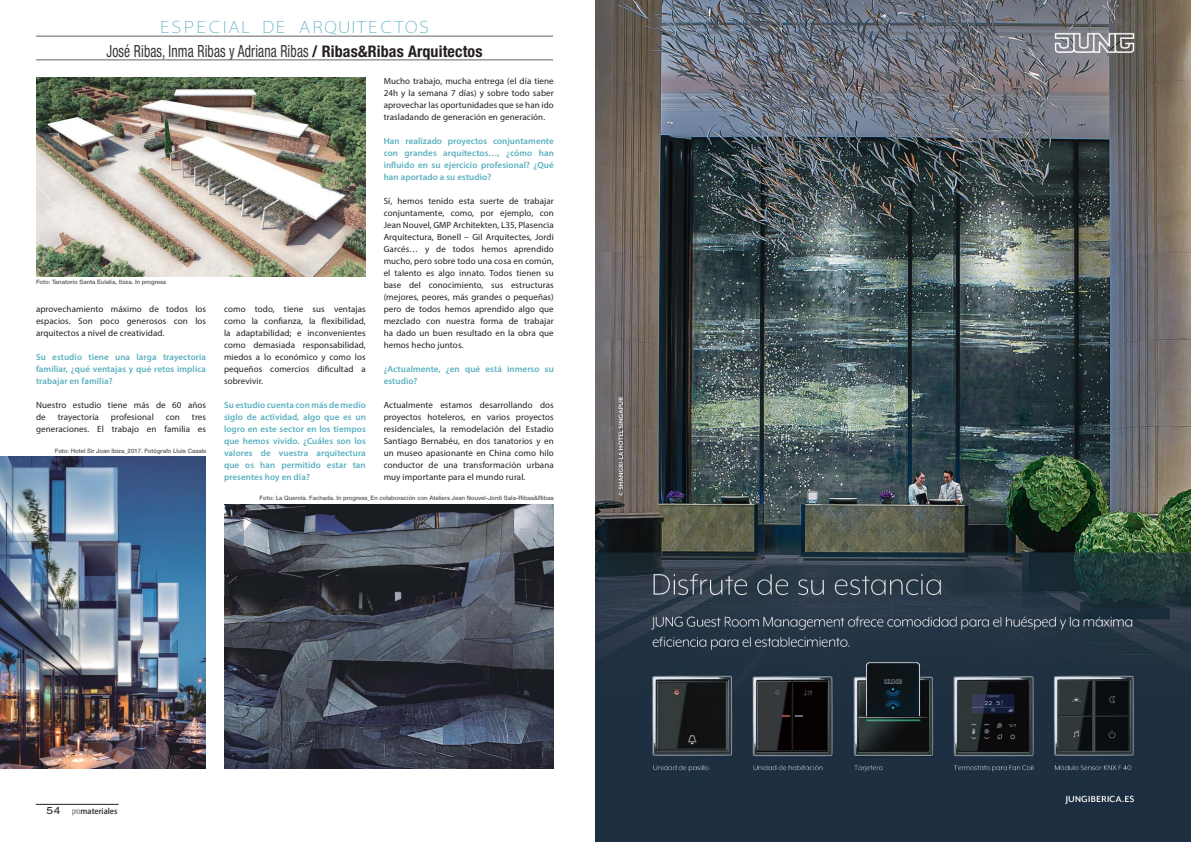
<style>
.page{position:relative;width:1191px;height:842px;background:#fff}
.page>*{position:absolute;margin:0;border:0;box-sizing:border-box;transform-origin:0 0}
.t1{font:17px "Myriad CAD";letter-spacing:.02em;color:#5ab0c1}
.t2{font:condensed 16.8px "Helvetica Neue";letter-spacing:.01em;color:#393535;scale:.81 1}
.t3{font:9px/12px "Myriad Pro";letter-spacing:.01em;color:#241f1f;text-align:justify}
.t4{font:600 9px/12px "Myriad Pro";letter-spacing:.01em;color:#5ab0c1;text-align:justify}
.t5{font:500 7.8px "Koz Go Std";color:#241f1f}
.t6{font:500 6px "Helvetica Neue";color:#5a5758}
.s1{font-weight:700;font-size:16px;color:#241f1f}
.s2{font-family:"Helvetica Neue";font-weight:400;font-stretch:expanded;font-size:10px}
.s3{font-family:"Myriad Pro";font-weight:300;font-stretch:condensed;font-size:9.1px}
</style>
<div class="page">
<hr style="left:36px;top:804px;width:82px;height:1px;background:#241f1f">
<img style="left:36px;top:78px;width:330px;height:198px">
<hr style="left:36px;top:60px;width:517px;height:1px;background:#656365">
<hr style="left:36px;top:36px;width:517px;height:1px;background:#656365">
<img style="left:0;top:456px;width:206px;height:312px">
<img style="left:224px;top:504px;width:330px;height:264px">
<img style="left:595px;top:0;width:596px;height:842px">
<h1 class="t1" style="left:159px;top:17px;width:272px">ESPECIAL DE ARQUITECTOS</h1>
<h2 class="t2" style="left:106px;top:42px;width:466px">José Ribas, Inma Ribas y Adriana Ribas <span class="s1">/ Ribas&amp;Ribas Arquitectos</span></h2>
<p class="t6" style="left:36px;top:279px;width:132px">Foto: Tanatorio Santa Eulalia, Ibiza. In progress</p>
<p class="t3" style="left:36px;top:303px;width:172px">aprovechamiento máximo de todos los espacios. Son poco generosos con los arquitectos a nivel de creatividad.</p>
<p class="t4" style="left:36px;top:351px;width:172px">Su estudio tiene una larga trayectoria familiar, ¿qué ventajas y qué retos implica trabajar en familia?</p>
<p class="t3" style="left:36px;top:399px;width:172px">Nuestro estudio tiene más de 60 años de</p>
<p class="t3" style="left:58px;top:411px;width:43px">trayectoria</p>
<p class="t3" style="left:111px;top:411px;width:44px">profesional</p>
<p class="t3" style="left:166px;top:411px;width:16px">con</p>
<p class="t3" style="left:36px;top:411px;width:172px;text-align:right">tres<br>generaciones. El trabajo en familia es</p>
<p class="t6" style="left:55px;top:447px;width:153px">Foto: Hotel Sir Joan Ibiza_2017. Fotógrafo Lluis Casals</p>
<p class="t3" style="left:224px;top:303px;width:143px">como todo, tiene sus ventajas como la confianza, la flexibilidad, la adaptabilidad; e inconvenientes como demasiada responsabilidad, miedos a lo económico y como los pequeños comercios dificultad a sobrevivir.</p>
<p class="t4" style="left:224px;top:399px;width:143px">Su estudio cuenta con más de medio siglo de actividad, algo que es un logro en este sector en los tiempos que hemos vivido. ¿Cuáles son los valores de vuestra arquitectura que os han permitido estar tan presentes hoy en día?</p>
<p class="t3" style="left:384px;top:75px;width:172px">Mucho trabajo, mucha entrega (el día tiene 24h y la semana 7 días) y sobre todo saber aprovechar las oportunidades que se han ido trasladando de generación en generación.</p>
<p class="t4" style="left:384px;top:135px;width:172px">Han realizado proyectos conjuntamente con grandes arquitectos…, ¿cómo han influido en su ejercicio profesional? ¿Qué han aportado a su estudio?</p>
<p class="t3" style="left:384px;top:195px;width:172px">Sí, hemos tenido esta suerte de trabajar conjuntamente, como, por ejemplo, con Jean Nouvel, GMP Architekten, L35, Plasencia Arquitectura, Bonell – Gil Arquitectes, Jordi Garcés… y de todos hemos aprendido mucho, pero sobre todo una cosa en común, el talento es algo innato. Todos tienen su base del conocimiento, sus estructuras (mejores, peores, más grandes o pequeñas) pero de todos hemos aprendido algo que mezclado con nuestra forma de trabajar ha dado un buen resultado en la obra que hemos hecho juntos.</p>
<p class="t4" style="left:384px;top:363px;width:172px">¿Actualmente, ¿en qué está inmerso su estudio?</p>
<p class="t3" style="left:384px;top:399px;width:172px">Actualmente estamos desarrollando dos proyectos hoteleros, en varios proyectos residenciales, la remodelación del Estadio Santiago Bernabéu, en dos tanatorios y en un museo apasionante en China como hilo conductor de una transformación urbana muy importante para el mundo rural.</p>
<p class="t6" style="left:260px;top:494px;width:296px">Foto: La Querola. Fachada. In progress_En colaboración con Ateliers Jean Nouvel-Jordi Sala-Ribas&amp;Ribas</p>
<p class="t5" style="left:47px;top:806px;width:72px"><span class="s2">54</span> <span class="s3">pro</span>materiales</p>
</div>
